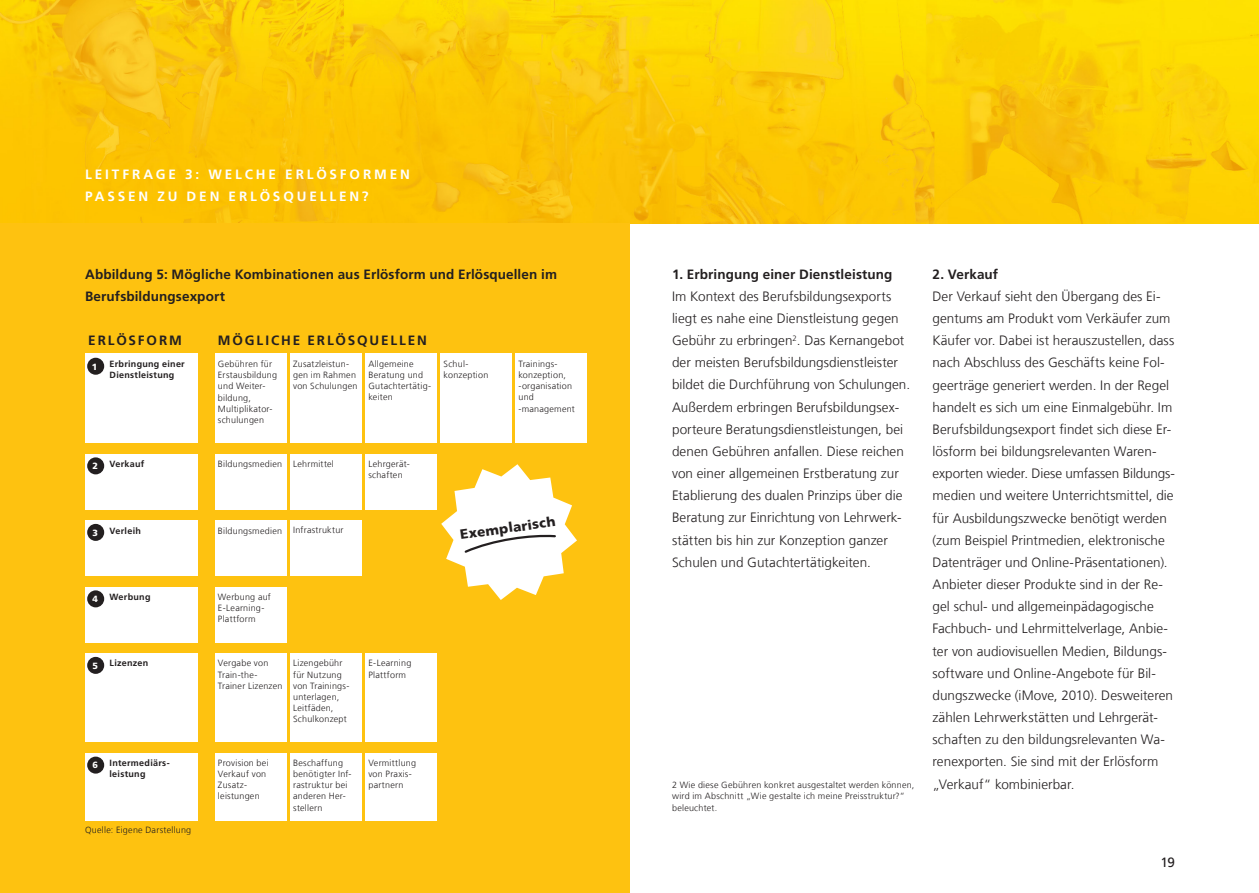
<style>
.page{position:relative;width:1259px;height:893px;background:#fff}
.page>*{position:absolute;margin:0;border:0;box-sizing:border-box;transform-origin:0 0}
.t1{font:300 13.5px/22.2px "Frutiger LT Com";letter-spacing:.005em;color:#231f20}
.t2{font:700 13.5px/22.2px "Frutiger LT Com";letter-spacing:.01em;color:#231f20}
.t3{font:700 13.5px/22.2px "Frutiger LT Com";letter-spacing:.215em;color:#fff}
.t4{font:700 13.5px "Frutiger LT Com";letter-spacing:.14em;color:#231f20}
.t5{font:900 13.5px "Frutiger LT Com";color:#231f20}
.t6{font:13.5px "Frutiger LT Com";color:#231f20}
.t7{font:300 9px/11.1px "Frutiger LT Com";letter-spacing:.025em;color:#231f20}
.t8{font:700 9px/11.1px "Frutiger LT Com";letter-spacing:.03em;color:#231f20}
.t9{font:900 9px "Frutiger LT Com";color:#fff}
</style>
<div class="page">
<img style="left:0;top:0;width:1259px;height:223px">
<div style="left:0;top:223px;width:629px;height:670px;background:#fec210"></div>
<div style="left:85px;top:353px;width:113px;height:90px;background:#fff"></div>
<div style="left:85px;top:454px;width:113px;height:55px;background:#fff"></div>
<div style="left:85px;top:520px;width:113px;height:56px;background:#fff"></div>
<div style="left:85px;top:587px;width:113px;height:55px;background:#fff"></div>
<div style="left:85px;top:653px;width:113px;height:89px;background:#fff"></div>
<div style="left:85px;top:753px;width:113px;height:67px;background:#fff"></div>
<div style="left:215px;top:353px;width:71px;height:90px;background:#fff"></div>
<div style="left:215px;top:454px;width:71px;height:55px;background:#fff"></div>
<div style="left:215px;top:520px;width:71px;height:56px;background:#fff"></div>
<div style="left:215px;top:587px;width:71px;height:55px;background:#fff"></div>
<div style="left:215px;top:653px;width:71px;height:89px;background:#fff"></div>
<div style="left:215px;top:753px;width:71px;height:67px;background:#fff"></div>
<div style="left:290px;top:353px;width:71px;height:90px;background:#fff"></div>
<div style="left:290px;top:454px;width:71px;height:55px;background:#fff"></div>
<div style="left:290px;top:520px;width:71px;height:56px;background:#fff"></div>
<div style="left:290px;top:653px;width:71px;height:89px;background:#fff"></div>
<div style="left:290px;top:753px;width:71px;height:67px;background:#fff"></div>
<div style="left:365px;top:353px;width:71px;height:90px;background:#fff"></div>
<div style="left:365px;top:454px;width:71px;height:55px;background:#fff"></div>
<div style="left:365px;top:653px;width:71px;height:89px;background:#fff"></div>
<div style="left:365px;top:753px;width:71px;height:67px;background:#fff"></div>
<div style="left:440px;top:353px;width:72px;height:90px;background:#fff"></div>
<div style="left:515px;top:353px;width:72px;height:90px;background:#fff"></div>
<svg style="left:441px;top:464px;width:136px;height:136px"></svg>
<div style="left:87px;top:358px;width:17px;height:17px;background:#231f20;border-radius:50%"></div>
<div style="left:87px;top:457px;width:17px;height:17px;background:#231f20;border-radius:50%"></div>
<div style="left:87px;top:524px;width:17px;height:17px;background:#231f20;border-radius:50%"></div>
<div style="left:87px;top:590px;width:17px;height:17px;background:#231f20;border-radius:50%"></div>
<div style="left:87px;top:657px;width:17px;height:17px;background:#231f20;border-radius:50%"></div>
<div style="left:87px;top:757px;width:17px;height:17px;background:#231f20;border-radius:50%"></div>
<p class="t3" style="left:85px;top:163px;width:326px">LEITFRAGE 3: WELCHE ERLÖSFORMEN<br>PASSEN ZU DEN ERLÖSQUELLEN?</p>
<p class="t2" style="left:85px;top:263px;width:473px">Abbildung 5: Mögliche Kombinationen aus Erlösform und Erlösquellen im<br>Berufsbildungsexport</p>
<p class="t4" style="left:88px;top:333px;width:95px">ERLÖSFORM</p>
<p class="t4" style="left:218px;top:333px;width:210px">MÖGLICHE ERLÖSQUELLEN</p>
<p class="t9" style="left:92px;top:361px;width:7px">1</p>
<p class="t8" style="left:109px;top:359px;width:77px">Erbringung einer<br>Dienstleistung</p>
<p class="t9" style="left:92px;top:461px;width:7px">2</p>
<p class="t8" style="left:109px;top:458px;width:36px">Verkauf</p>
<p class="t7" style="left:218px;top:359px;width:61px">Gebühren für<br>Erstausbildung und Weiter&shy;bildung,<br>Multiplikator&shy;schulungen</p>
<p class="t7" style="left:218px;top:458px;width:66px">Bildungsmedien</p>
<p class="t7" style="left:293px;top:359px;width:66px">Zusatzleistun&shy;gen im Rahmen von Schulungen</p>
<p class="t7" style="left:368px;top:359px;width:64px">Allgemeine<br>Beratung und<br>Gutachtertätig&shy;keiten</p>
<p class="t7" style="left:293px;top:458px;width:42px">Lehrmittel</p>
<p class="t7" style="left:368px;top:458px;width:42px">Lehrgerät&shy;schaften</p>
<p class="t7" style="left:443px;top:359px;width:46px">Schul&shy;konzeption</p>
<p class="t7" style="left:518px;top:359px;width:58px">Trainings&shy;konzeption, -organisation und -management</p>
<p class="t9" style="left:92px;top:527px;width:7px">3</p>
<p class="t8" style="left:109px;top:525px;width:33px">Verleih</p>
<p class="t7" style="left:218px;top:525px;width:66px">Bildungsmedien</p>
<p class="t7" style="left:293px;top:525px;width:52px">Infrastruktur</p>
<p class="t5" style="left:459px;top:526px;width:97px;rotate:-8deg">Exemplarisch</p>
<p class="t9" style="left:92px;top:594px;width:7px">4</p>
<p class="t8" style="left:109px;top:591px;width:43px">Werbung</p>
<p class="t9" style="left:93px;top:660px;width:7px">5</p>
<p class="t8" style="left:109px;top:658px;width:40px">Lizenzen</p>
<p class="t9" style="left:93px;top:760px;width:7px">6</p>
<p class="t8" style="left:109px;top:758px;width:62px">Intermediärs&shy;leistung</p>
<p class="t7" style="left:218px;top:591px;width:54px">Werbung auf<br>E-Learning-<br>Plattform</p>
<p class="t7" style="left:218px;top:658px;width:66px">Vergabe von<br>Train-the-<br>Trainer Lizenzen</p>
<p class="t7" style="left:218px;top:758px;width:52px">Provision bei<br>Verkauf von<br>Zusatz&shy;leistungen</p>
<p class="t7" style="left:293px;top:658px;width:58px">Lizengebühr für Nutzung von Trainings&shy;unterlagen,<br>Leitfäden,<br>Schulkonzept</p>
<p class="t7" style="left:293px;top:758px;width:60px">Beschaffung benötigter Inf&shy;rastruktur bei anderen Her&shy;stellern</p>
<p class="t7" style="left:368px;top:658px;width:44px">E-Learning<br>Plattform</p>
<p class="t7" style="left:368px;top:758px;width:49px">Vermittlung von Praxis&shy;partnern</p>
<p class="t7" style="left:85px;top:824px;width:108px">Quelle: Eigene Darstellung</p>
<p class="t2" style="left:672px;top:263px;width:222px">1. Erbringung einer Dienstleistung</p>
<p class="t1" style="left:672px;top:285px;width:240px">Im Kontext des Berufsbildungsexports liegt es nahe eine Dienstleistung gegen Gebühr zu erbringen<sup>2</sup>. Das Kernangebot der meisten Berufsbildungsdienstleister bildet die Durchführung von Schulungen.<br>Außerdem erbringen Berufsbildungsex&shy;porteure Beratungsdienstleistungen, bei denen Gebühren anfallen. Diese reichen von einer allgemeinen Erstberatung zur Etablierung des dualen Prinzips über die Beratung zur Einrichtung von Lehrwerk&shy;stätten bis hin zur Konzeption ganzer Schulen und Gutachtertätigkeiten.</p>
<p class="t7" style="left:672px;top:780px;width:244px">2 Wie diese Gebühren konkret ausgestaltet werden können, wird im Abschnitt „Wie gestalte ich meine Preisstruktur?“ beleuchtet.</p>
<p class="t2" style="left:932px;top:263px;width:67px">2. Verkauf</p>
<p class="t1" style="left:932px;top:285px;width:243px">Der Verkauf sieht den Übergang des Ei&shy;gentums am Produkt vom Verkäufer zum Käufer vor. Dabei ist herauszustellen, dass nach Abschluss des Geschäfts keine Fol&shy;geerträge generiert werden. In der Regel handelt es sich um eine Einmalgebühr. Im Berufsbildungsexport findet sich diese Er&shy;lösform bei bildungsrelevanten Waren&shy;exporten wieder. Diese umfassen Bildungs&shy;medien und weitere Unterrichtsmittel, die für Ausbildungszwecke benötigt werden (zum Beispiel Printmedien, elektronische Datenträger und Online-Präsentationen).<br>Anbieter dieser Produkte sind in der Re&shy;gel schul- und allgemeinpädagogische Fachbuch- und Lehrmittelverlage, Anbie&shy;ter von audiovisuellen Medien, Bildungs&shy;software und Online-Angebote für Bil&shy;dungszwecke (iMove, 2010). Desweiteren zählen Lehrwerkstätten und Lehrgerät&shy;schaften zu den bildungsrelevanten Wa&shy;renexporten. Sie sind mit der Erlösform „Verkauf“ kombinierbar.</p>
<p class="t6" style="left:1160px;top:854px;width:16px">19</p>
</div>
